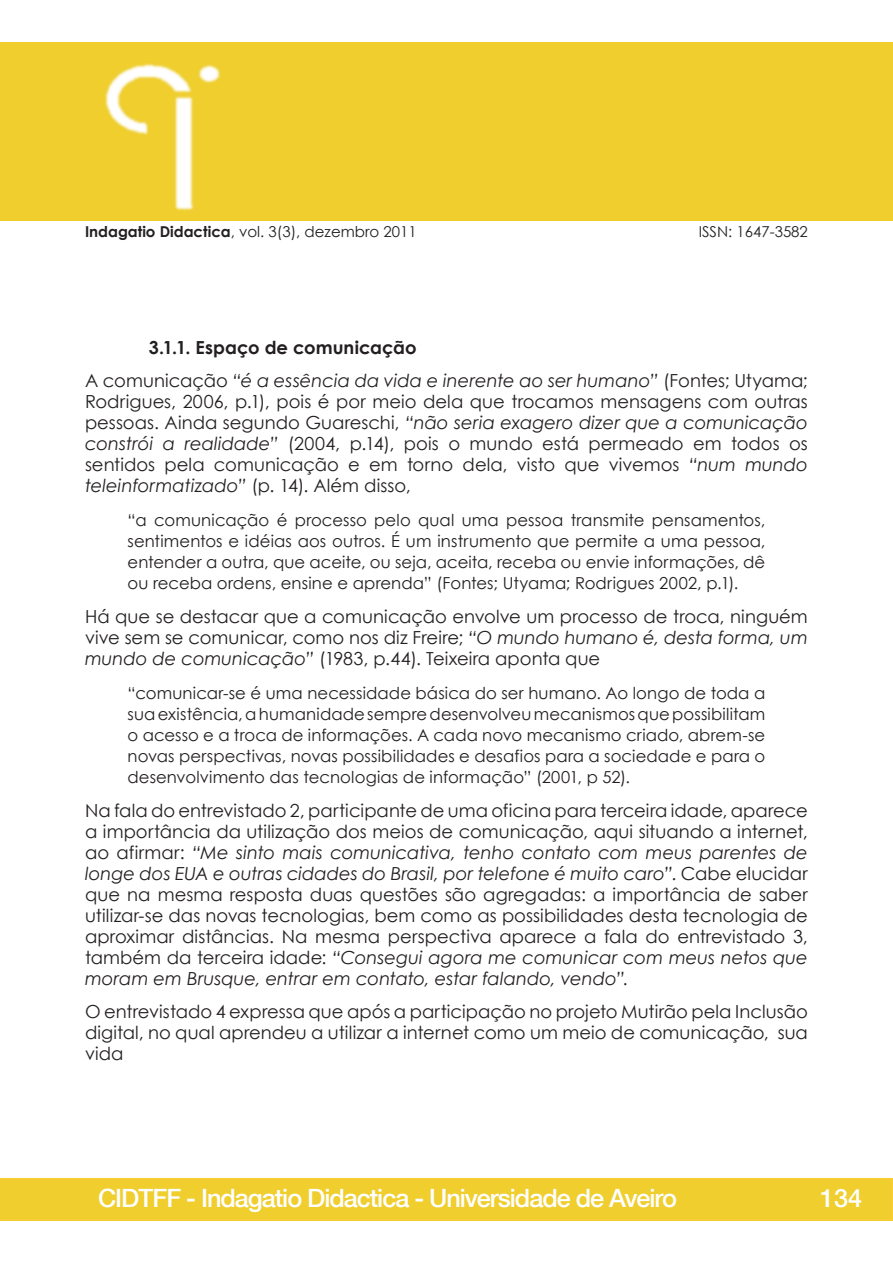
<style>
.page{position:relative;width:893px;height:1263px;background:#fff}
.page>*{position:absolute;margin:0;border:0;box-sizing:border-box;transform-origin:0 0}
.t1{font:500 25.2px "Helvetica Neue LT Com";letter-spacing:-.04em;color:#fff}
.paragrafos{font:18px/21px "Century Gothic";letter-spacing:.005em;color:#231f20;text-align:justify}
.paragrafos-2{font:700 18px "Century Gothic";letter-spacing:.005em;color:#231f20}
.paragrafos-3{font:16.5px/21px "Century Gothic";letter-spacing:.005em;color:#231f20;text-align:justify}
.t2{font:15px "Century Gothic";color:#231f20}
.s1{font-weight:700}
.s2{font-style:italic}
</style>
<div class="page">
<div style="left:0;top:1179px;width:892px;height:41px;background:#efce2e"></div>
<div style="left:0;top:1178px;width:893px;height:42px;border:2px solid #facd35"></div>
<svg style="left:892px;top:1178px;width:1px;height:42px"></svg>
<div style="left:0;top:43px;width:893px;height:178px;background:#efce2e"></div>
<p class="t2" style="left:85px;top:221px;width:333px"><span class="s1">Indagatio Didactica</span>, vol. 3(3), dezembro 2011</p>
<p class="t2" style="left:699px;top:221px;width:111px">ISSN: 1647-3582</p>
<p class="paragrafos-2" style="left:149px;top:333px;width:269px">3.1.1. Espaço de comunicação</p>
<p class="paragrafos" style="left:85px;top:370px;width:724px">A comunicação <span class="s2">“é a essência da vida e inerente ao ser humano”</span> (Fontes; Utyama; Rodrigues, 2006, p.1), pois é por meio dela que trocamos mensagens com outras pessoas. Ainda segundo Guareschi, <span class="s2">“não seria exagero dizer que a comunicação constrói a realidade”</span> (2004, p.14), pois o mundo está permeado em todos os sentidos pela comunicação e em torno dela, visto que vivemos <span class="s2">“num mundo teleinformatizado”</span> (p. 14). Além disso,</p>
<p class="paragrafos-3" style="left:128px;top:509px;width:639px">“a comunicação é processo pelo qual uma pessoa transmite pensamentos, sentimentos e idéias aos outros. É um instrumento que permite a uma pessoa, entender a outra, que aceite, ou seja, aceita, receba ou envie informações, dê ou receba ordens, ensine e aprenda” (Fontes; Utyama; Rodrigues 2002, p.1).</p>
<p class="paragrafos" style="left:85px;top:606px;width:724px">Há que se destacar que a comunicação envolve um processo de troca, ninguém vive sem se comunicar, como nos diz Freire; <span class="s2">“O mundo humano é, desta forma, um mundo de comunicação”</span> (1983, p.44). Teixeira aponta que</p>
<p class="paragrafos-3" style="left:128px;top:682px;width:639px">“comunicar-se é uma necessidade básica do ser humano. Ao longo de toda a sua existência, a humanidade sempre desenvolveu mecanismos que possibilitam o acesso e a troca de informações. A cada novo mecanismo criado, abrem-se novas perspectivas, novas possibilidades e desafios para a sociedade e para o desenvolvimento das tecnologias de informação” (2001, p 52).</p>
<p class="paragrafos" style="left:85px;top:799px;width:724px">Na fala do entrevistado 2, participante de uma oficina para terceira idade, aparece a importância da utilização dos meios de comunicação, aqui situando a internet, ao afirmar: <span class="s2">“Me sinto mais comunicativa, tenho contato com meus parentes de longe dos EUA e outras cidades do Brasil, por telefone é muito caro”</span>. Cabe elucidar que na mesma resposta duas questões são agregadas: a importância de saber utilizar-se das novas tecnologias, bem como as possibilidades desta tecnologia de aproximar distâncias. Na mesma perspectiva aparece a fala do entrevistado 3, também da terceira idade: <span class="s2">“Consegui agora me comunicar com meus netos que moram em Brusque, entrar em contato, estar falando, vendo”.</span></p>
<p class="paragrafos" style="left:85px;top:1001px;width:724px">O entrevistado 4 expressa que após a participação no projeto Mutirão pela Inclusão digital, no qual aprendeu a utilizar a internet como um meio de comunicação, sua vida</p>
<h1 class="t1" style="left:98px;top:1183px;width:580px">CIDTFF - Indagatio Didactica - Universidade de Aveiro</h1>
<h1 class="t1" style="left:820px;top:1183px;width:44px">134</h1>
</div>
